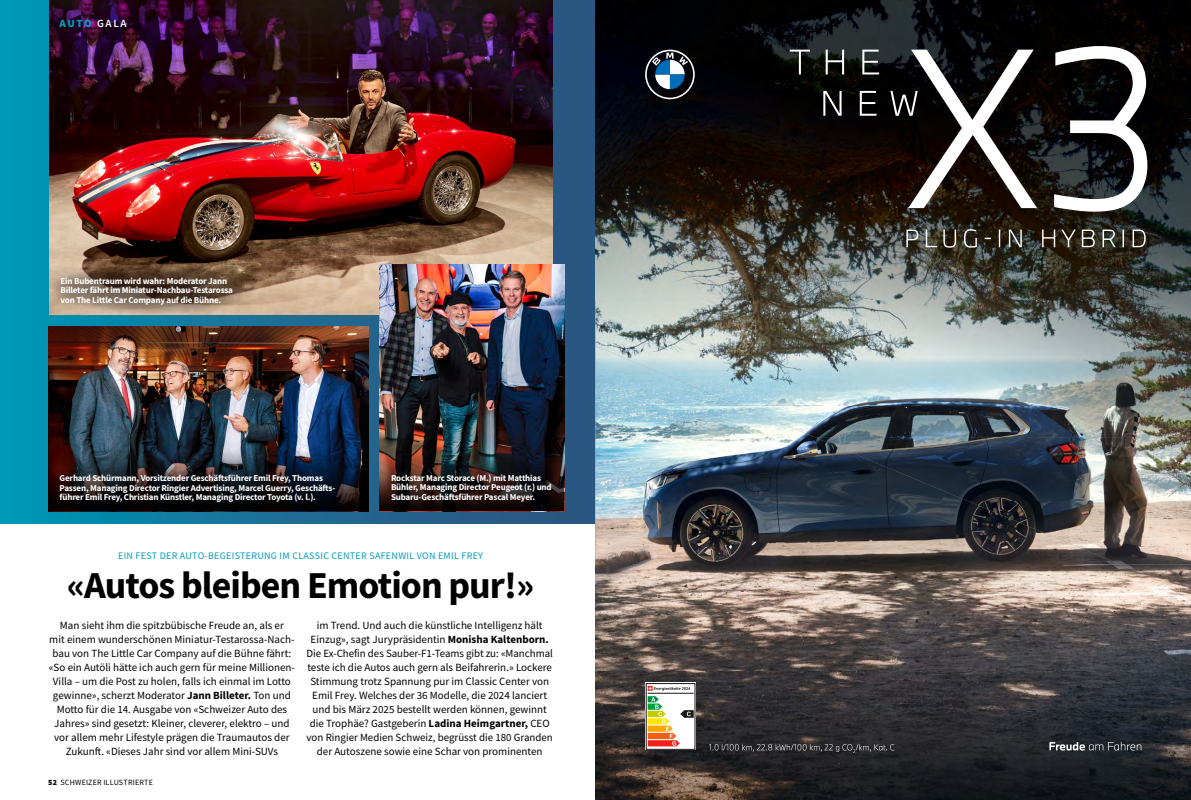
<style>
.page{position:relative;width:1191px;height:800px;background:#fff}
.page>*{position:absolute;margin:0;border:0;box-sizing:border-box;transform-origin:0 0}
._700_Quote_SSans_Sto{font:700 38px "Source Sans Pro";letter-spacing:-.025em;color:#000}
._507_LT_SSans_11_zen{font:11px/14px "Source Sans Pro";color:#000;text-align:center}
._100_Rubriktitel_Nor{font:900 11px "Source Sans Pro";color:#009dbb}
._100_Vorzeile_Weekly{font:10px "Source Sans Pro";letter-spacing:.03em;color:#009dbb}
._800_Legi_SSans_Bold{font:700 9px/9.5px "Source Sans Pro";letter-spacing:-.02em;color:#fff}
.t1{font:8px "Source Sans Pro";letter-spacing:.025em;color:#000}
.s1{font-weight:600;color:#fff}
.s2{font-weight:700}
.s3{font-weight:900}
</style>
<div class="page">
<div style="left:0;top:0;width:595px;height:523px;background:linear-gradient(to right,#0394b3,#374f7a)"></div>
<img style="left:48px;top:326px;width:320px;height:123px">
<svg style="left:48px;top:449px;width:320px;height:62px;background:#232d3d"></svg>
<img style="left:49px;top:0;width:504px;height:314px">
<img style="left:380px;top:265px;width:184px;height:191px">
<svg style="left:380px;top:456px;width:184px;height:55px"></svg>
<img style="left:595px;top:405px;width:448px;height:159px">
<img style="left:595px;top:564px;width:596px;height:235px">
<img style="left:739px;top:405px;width:452px;height:32px">
<img style="left:814px;top:437px;width:377px;height:32px">
<img style="left:891px;top:469px;width:300px;height:32px">
<img style="left:967px;top:501px;width:224px;height:32px">
<img style="left:1043px;top:532px;width:148px;height:32px">
<img style="left:1120px;top:564px;width:71px;height:30px">
<img style="left:595px;top:371px;width:60px;height:34px">
<img style="left:595px;top:0;width:506px;height:300px">
<img style="left:1101px;top:0;width:90px;height:405px">
<img style="left:595px;top:300px;width:228px;height:71px">
<img style="left:823px;top:300px;width:278px;height:105px">
<img style="left:655px;top:370px;width:169px;height:35px">
<svg style="left:645px;top:682px;width:51px;height:68px"></svg>
<div style="left:646px;top:683px;width:49px;height:66px;background:linear-gradient(to right,#fff,#fff)"></div>
<hr style="left:647px;top:693px;width:46px;height:1px;background:#181817">
<svg style="left:647px;top:685px;width:43px;height:5px"></svg>
<svg style="left:647px;top:696px;width:46px;height:50px"></svg>
<svg style="left:645px;top:50px;width:49px;height:49px"></svg>
<svg style="left:906px;top:229px;width:239px;height:18px;background:#4e4b40"></svg>
<svg style="left:789px;top:50px;width:90px;height:24px;background:#353935"></svg>
<svg style="left:823px;top:91px;width:85px;height:25px;background:#323232"></svg>
<svg style="left:908px;top:46px;width:239px;height:166px"></svg>
<svg style="left:709px;top:744px;width:185px;height:8px"></svg>
<svg style="left:1049px;top:741px;width:92px;height:9px"></svg>
<div style="left:48px;top:265px;width:197px;height:51px;background:#000;opacity:.8"></div>
<div style="left:47px;top:461px;width:299px;height:53px;background:#000;opacity:.8"></div>
<div style="left:378px;top:462px;width:185px;height:51px;background:#000;opacity:.8"></div>
<p class="_100_Rubriktitel_Nor" style="left:60px;top:16px;width:69px">AUTO <span class="s1">GALA</span></p>
<p class="_800_Legi_SSans_Bold" style="left:60px;top:276px;width:174px">Ein Bubentraum wird wahr: Moderator Jann<br>Billeter fährt im Miniatur-Nachbau-Testarossa von The Little Car Company auf die Bühne.</p>
<p class="_800_Legi_SSans_Bold" style="left:60px;top:473px;width:277px">Gerhard Schürmann, Vorsitzender Geschäftsführer Emil Frey, Thomas<br>Passen, Managing Director Ringier Advertising, Marcel Guerry, Geschäfts&shy;führer Emil Frey, Christian Künstler, Managing Director Toyota (v. l.).</p>
<p class="_800_Legi_SSans_Bold" style="left:391px;top:473px;width:162px">Rockstar Marc Storace (M.) mit Matthias<br>Bühler, Managing Director Peugeot (r.) und<br>Subaru-Geschäftsführer Pascal Meyer.</p>
<p class="_100_Vorzeile_Weekly" style="left:118px;top:549px;width:366px">EIN FEST DER AUTO-BEGEISTERUNG IM CLASSIC CENTER SAFENWIL VON EMIL FREY</p>
<p class="_700_Quote_SSans_Sto" style="left:67px;top:560px;width:469px">«Autos bleiben Emotion pur!»</p>
<p class="_507_LT_SSans_11_zen" style="left:49px;top:618px;width:247px">Man sieht ihm die spitzbübische Freude an, als er<br>mit einem wunderschönen Miniatur-Testarossa-Nach&shy;bau von The Little Car Company auf die Bühne fährt: «So ein Autöli hätte ich auch gern für meine Millionen-Villa – um die Post zu holen, falls ich einmal im Lotto gewinne», scherzt Moderator <span class="s2">Jann Billeter.</span> Ton und Motto für die 14. Ausgabe von «Schweizer Auto des Jahres» sind gesetzt: Kleiner, cleverer, elektro – und vor allem mehr Lifestyle prägen die Traumautos der Zukunft. «Dieses Jahr sind vor allem Mini-SUVs</p>
<p class="_507_LT_SSans_11_zen" style="left:306px;top:618px;width:248px">im Trend. Und auch die künstliche Intelligenz hält Einzug», sagt Jurypräsidentin <span class="s2">Monisha Kaltenborn.<br></span>Die Ex-Chefin des Sauber-F1-Teams gibt zu: «Manchmal teste ich die Autos auch gern als Beifahrerin.» Lockere Stimmung trotz Spannung pur im Classic Center von Emil Frey. Welches der 36 Modelle, die 2024 lanciert und bis März 2025 bestellt werden können, gewinnt die Trophäe? Gastgeberin <span class="s2">Ladina Heimgartner,</span> CEO von Ringier Medien Schweiz, begrüsst die 180 Granden der Autoszene sowie eine Schar von prominenten</p>
<p class="t1" style="left:48px;top:777px;width:106px"><span class="s3">52</span> SCHWEIZER ILLUSTRIERTE</p>
</div>
